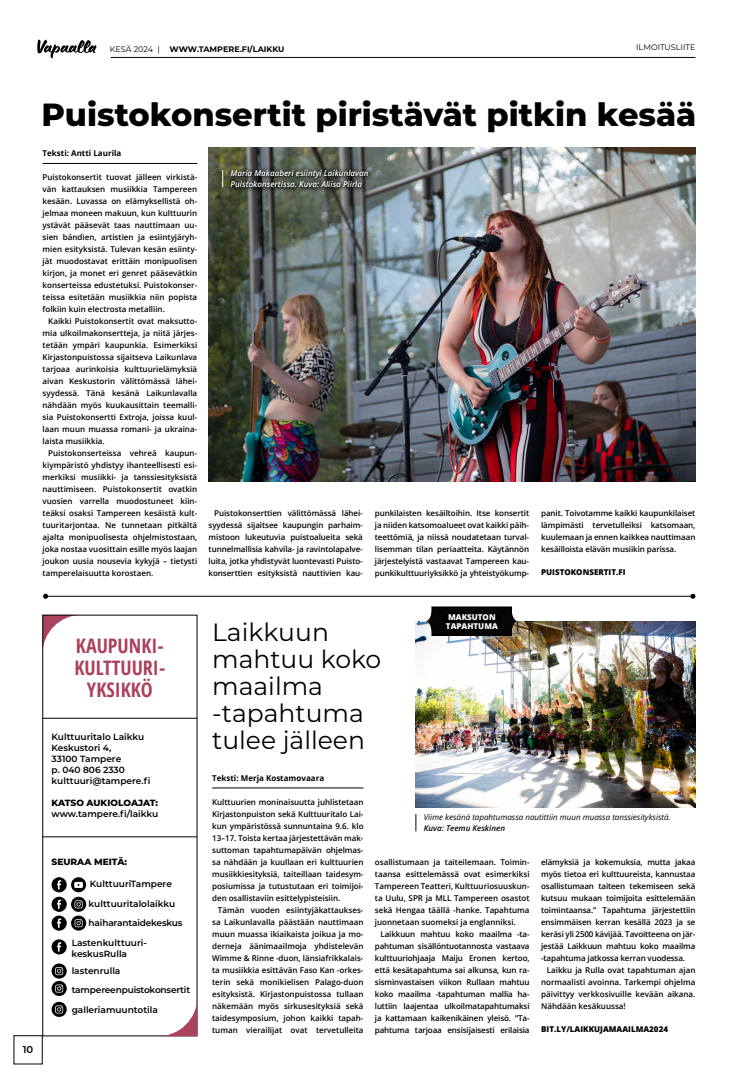
<style>
.page{position:relative;width:738px;height:1078px;background:#fff}
.page>*{position:absolute;margin:0;border:0;box-sizing:border-box;transform-origin:0 0}
.Otsikko_32pt_H3{font:800 32px "Montserrat";color:#000}
.Ohut_otsikko_25pt{font:25px/27px "Montserrat";color:#000}
.Otsikko_25pt{font:700 condensed 20px/22px "Open Sans";color:#ab425e;text-align:center}
.t1{font:600 10px "Montserrat";color:#000}
.www-osoite_Yhteystiedot{font:600 9px/11px "Montserrat";color:#000}
.www-osoite_Yhteystiedot-2{font:600 9px/19.5px "Montserrat";letter-spacing:-.02em;color:#000}
.t2{font:800 9px "Montserrat";color:#000}
.Leipis_sis{font:600 8px/12px "Open Sans";letter-spacing:-.005em;color:#000;text-align:justify}
.Leipis_ei_sis{font:600 8px/12px "Open Sans";color:#000;text-align:justify}
.Kuvateksti_8pt{font:italic 8px/11px "Open Sans";color:#000}
.Kuvateksti_8pt_NEGA{font:italic 600 8px/11px "Open Sans";color:#fff}
.MaksutonTapahtuma{font:800 8px "Open Sans";color:#000}
.Kirjoittaja{font:700 8px "Open Sans";color:#000}
.t3{font:8px "Montserrat";color:#000}
.Master_perusteksti{font:700 8px "Montserrat";color:#000}
.MaksutonTapahtuma-2{font:800 8px/8.8px "Open Sans";color:#fff}
.s1{font-weight:800}
.s2{font-weight:600}
</style>
<div class="page">
<svg style="left:37px;top:39px;width:59px;height:19px"></svg>
<hr style="left:111px;top:57px;width:583px;height:1px;background:#000">
<svg style="left:13px;top:1035px;width:30px;height:29px"></svg>
<img style="left:208px;top:147px;width:486px;height:334px">
<img style="left:415px;top:621px;width:279px;height:185px">
<hr style="left:43px;top:163px;width:154px;height:1px;background:#000">
<hr style="left:212px;top:787px;width:151px;height:1px;background:#000">
<svg style="left:44px;top:616px;width:28px;height:27px"></svg>
<hr style="left:42px;top:717px;width:155px;height:1px;background:#000">
<hr style="left:42px;top:836px;width:155px;height:1px;background:#000">
<svg style="left:168px;top:996px;width:29px;height:39px"></svg>
<svg style="left:52px;top:877px;width:34px;height:53px"></svg>
<svg style="left:52px;top:939px;width:15px;height:15px"></svg>
<svg style="left:52px;top:963px;width:15px;height:32px"></svg>
<svg style="left:52px;top:1001px;width:15px;height:15px"></svg>
<div style="left:217px;top:165px;width:156px;height:27px;background:#000;opacity:.9"></div>
<svg style="left:222px;top:170px;width:1px;height:17px"></svg>
<hr style="left:46px;top:596px;width:646px;height:1px;background:#000">
<svg style="left:43px;top:593px;width:5px;height:5px"></svg>
<svg style="left:689px;top:593px;width:5px;height:5px"></svg>
<svg style="left:415px;top:814px;width:1px;height:17px"></svg>
<div style="left:431px;top:607px;width:80px;height:28px;background:#070605"></div>
<div style="left:431px;top:606px;width:80px;height:29px;border:1px solid #000"></div>
<div style="left:443px;top:613px;width:57px;height:15px;background:#000"></div>
<svg style="left:425px;top:610px;width:12px;height:22px"></svg>
<svg style="left:505px;top:610px;width:12px;height:22px"></svg>
<p class="t3" style="left:110px;top:43px;width:51px">KESÄ 2024 |</p>
<p class="t3" style="left:635px;top:42px;width:61px">ILMOITUSLIITE</p>
<p class="Master_perusteksti" style="left:169px;top:43px;width:117px">WWW.TAMPERE.FI/LAIKKU</p>
<h3 class="Otsikko_32pt_H3" style="left:41px;top:91px;width:656px">Puistokonsertit piristävät pitkin kesää</h3>
<p class="Kirjoittaja" style="left:43px;top:147px;width:80px">Teksti: Antti Laurila</p>
<p class="Leipis_ei_sis" style="left:43px;top:171px;width:156px">Puistokonsertit tuovat jälleen virkistä&shy;vän kattauksen musiikkia Tampereen kesään. Luvassa on elämyksellistä oh&shy;jelmaa moneen makuun, kun kulttuurin ystävät pääsevät taas nauttimaan uu&shy;sien bändien, artistien ja esiintyjäryh&shy;mien esityksistä. Tulevan kesän esiinty&shy;jät muodostavat erittäin monipuolisen kirjon, ja monet eri genret pääsevätkin konserteissa edustetuksi. Puistokonser&shy;teissa esitetään musiikkia niin popista folkiin kuin electrosta metalliin.</p>
<p class="Leipis_sis" style="left:43px;top:315px;width:156px;text-indent:6px">Kaikki Puistokonsertit ovat maksutto&shy;mia ulkoilmakonsertteja, ja niitä järjes&shy;tetään ympäri kaupunkia. Esimerkiksi Kirjastonpuistossa sijaitseva Laikunlava tarjoaa aurinkoisia kulttuurielämyksiä aivan Keskustorin välittömässä lähei&shy;syydessä. Tänä kesänä Laikunlavalla nähdään myös kuukausittain teemalli&shy;sia Puistokonsertti Extroja, joissa kuul&shy;laan muun muassa romani- ja ukraina&shy;laista musiikkia.</p>
<p class="Leipis_sis" style="left:43px;top:447px;width:156px;text-indent:6px">Puistokonserteissa vehreä kaupun&shy;kiympäristö yhdistyy ihanteellisesti esi&shy;merkiksi musiikki- ja tanssiesityksistä nauttimiseen. Puistokonsertit ovatkin vuosien varrella muodostuneet kiin&shy;teäksi osaksi Tampereen kesäistä kult&shy;tuuritarjontaa. Ne tunnetaan pitkältä ajalta monipuolisesta ohjelmistostaan, joka nostaa vuosittain esille myös laajan joukon uusia nousevia kykyjä – tietysti tamperelaisuutta korostaen.</p>
<p class="Kuvateksti_8pt_NEGA" style="left:230px;top:168px;width:139px">Maria Makaaberi esiintyi Laikunlavan<br>Puistokonsertissa. Kuva: Aliisa Piirla</p>
<p class="Leipis_sis" style="left:208px;top:507px;width:156px;text-indent:6px">Puistokonserttien välittömässä lähei&shy;syydessä sijaitsee kaupungin parhaim&shy;mistoon lukeutuvia puistoalueita sekä tunnelmallisia kahvila- ja ravintolapalve&shy;luita, jotka yhdistyvät luontevasti Puisto&shy;konserttien esityksistä nauttivien kau-</p>
<p class="Leipis_sis" style="left:374px;top:507px;width:156px">punkilaisten kesäiltoihin. Itse konsertit ja niiden katsomoalueet ovat kaikki päih&shy;teettömiä, ja niissä noudatetaan turval&shy;lisemman tilan periaatteita. Käytännön järjestelyistä vastaavat Tampereen kau&shy;punkikulttuuriyksikkö ja yhteistyökump-</p>
<p class="Leipis_sis" style="left:540px;top:507px;width:156px">panit. Toivotamme kaikki kaupunkilaiset lämpimästi tervetulleiksi katsomaan, kuulemaan ja ennen kaikkea nauttimaan kesäilloista elävän musiikin parissa.</p>
<p class="MaksutonTapahtuma" style="left:540px;top:566px;width:86px">PUISTOKONSERTIT.FI</p>
<p class="t1" style="left:23px;top:1042px;width:12px">10</p>
<p class="Otsikko_25pt" style="left:74px;top:634px;width:92px">KAUPUNKI-<br>KULTTUURI-<br>YKSIKKÖ</p>
<p class="www-osoite_Yhteystiedot" style="left:52px;top:730px;width:100px">Kulttuuritalo Laikku<br>Keskustori 4,<br>33100 Tampere<br>p. 040 806 2330 kulttuuri@tampere.fi</p>
<p class="www-osoite_Yhteystiedot" style="left:52px;top:796px;width:108px"><span class="s1">KATSO AUKIOLOAJAT: </span>www.tampere.fi/laikku</p>
<p class="t2" style="left:52px;top:855px;width:77px">SEURAA MEITÄ:</p>
<p class="www-osoite_Yhteystiedot" style="left:90px;top:878px;width:83px">KulttuuriTampere</p>
<p class="www-osoite_Yhteystiedot" style="left:89px;top:897px;width:88px">kulttuuritalolaikku</p>
<p class="www-osoite_Yhteystiedot-2" style="left:89px;top:912px;width:95px">haiharantaidekeskus</p>
<p class="www-osoite_Yhteystiedot" style="left:72px;top:936px;width:77px">Lastenkulttuuri-</p>
<p class="www-osoite_Yhteystiedot" style="left:71px;top:944px;width:57px;line-height:16.7px">keskusRulla lastenrulla</p>
<p class="www-osoite_Yhteystiedot-2" style="left:72px;top:979px;width:120px">tampereenpuistokonsertit galleriamuuntotila</p>
<p class="Ohut_otsikko_25pt" style="left:212px;top:617px;width:170px">Laikkuun mahtuu koko maailma -tapahtuma tulee jälleen</p>
<p class="MaksutonTapahtuma-2" style="left:445px;top:612px;width:53px">MAKSUTON<br>TAPAHTUMA</p>
<p class="Kirjoittaja" style="left:212px;top:771px;width:113px">Teksti: Merja Kostamovaara</p>
<p class="Leipis_ei_sis" style="left:212px;top:795px;width:153px">Kulttuurien moninaisuutta juhlistetaan Kirjastonpuiston sekä Kulttuuritalo Lai&shy;kun ympäristössä sunnuntaina 9.6. klo 13–17. Toista kertaa järjestettävän mak&shy;suttoman tapahtumapäivän ohjelmas&shy;sa nähdään ja kuullaan eri kulttuurien musiikkiesityksiä, taiteillaan taidesym&shy;posiumissa ja tutustutaan eri toimijoi&shy;den osallistaviin esittelypisteisiin.</p>
<p class="Leipis_sis" style="left:212px;top:903px;width:153px;text-indent:6px">Tämän vuoden esiintyjäkattaukses&shy;sa Laikunlavalla päästään nauttimaan muun muassa ikiaikaista joikua ja mo&shy;derneja äänimaailmoja yhdistelevän Wimme &amp; Rinne -duon, länsiafrikkalais&shy;ta musiikkia esittävän Faso Kan -orkes&shy;terin sekä monikielisen Palago-duon esityksistä. Kirjastonpuistossa tullaan näkemään myös sirkusesityksiä sekä taidesymposium, johon kaikki tapah&shy;tuman vierailijat ovat tervetulleita</p>
<p class="Kuvateksti_8pt" style="left:423px;top:811px;width:248px">Viime kesänä tapahtumassa nautittiin muun muassa tanssiesityksistä.<br><span class="s2">Kuva: Teemu Keskinen</span></p>
<p class="Leipis_sis" style="left:540px;top:855px;width:156px">elämyksiä ja kokemuksia, mutta jakaa myös tietoa eri kulttuureista, kannustaa osallistumaan taiteen tekemiseen sekä kutsuu mukaan toimijoita esittelemään toimintaansa.” Tapahtuma järjestettiin ensimmäisen kerran kesällä 2023 ja se keräsi yli 2500 kävijää. Tavoitteena on jär&shy;jestää Laikkuun mahtuu koko maailma -tapahtuma jatkossa kerran vuodessa.</p>
<p class="Leipis_sis" style="left:540px;top:963px;width:156px;text-indent:6px">Laikku ja Rulla ovat tapahtuman ajan normaalisti avoinna. Tarkempi ohjelma päivittyy verkkosivuille kevään aikana.<br>Nähdään kesäkuussa!</p>
<p class="MaksutonTapahtuma" style="left:540px;top:1022px;width:128px">BIT.LY/LAIKKUJAMAAILMA2024</p>
<p class="Leipis_sis" style="left:374px;top:855px;width:156px">osallistumaan ja taiteilemaan. Toimin&shy;taansa esittelemässä ovat esimerkiksi Tampereen Teatteri, Kulttuuriosuuskun&shy;ta Uulu, SPR ja MLL Tampereen osastot sekä Hengaa täällä -hanke. Tapahtuma juonnetaan suomeksi ja englanniksi.</p>
<p class="Leipis_sis" style="left:374px;top:927px;width:156px;text-indent:6px">Laikkuun mahtuu koko maailma -ta&shy;pahtuman sisällöntuotannosta vastaava kulttuuriohjaaja Maiju Eronen kertoo, että kesätapahtuma sai alkunsa, kun ra&shy;sisminvastaisen viikon Rullaan mahtuu koko maailma -tapahtuman mallia ha&shy;luttiin laajentaa ulkoilmatapahtumaksi ja kattamaan kaikenikäinen yleisö. ”Ta&shy;pahtuma tarjoaa ensisijaisesti erilaisia</p>
</div>
